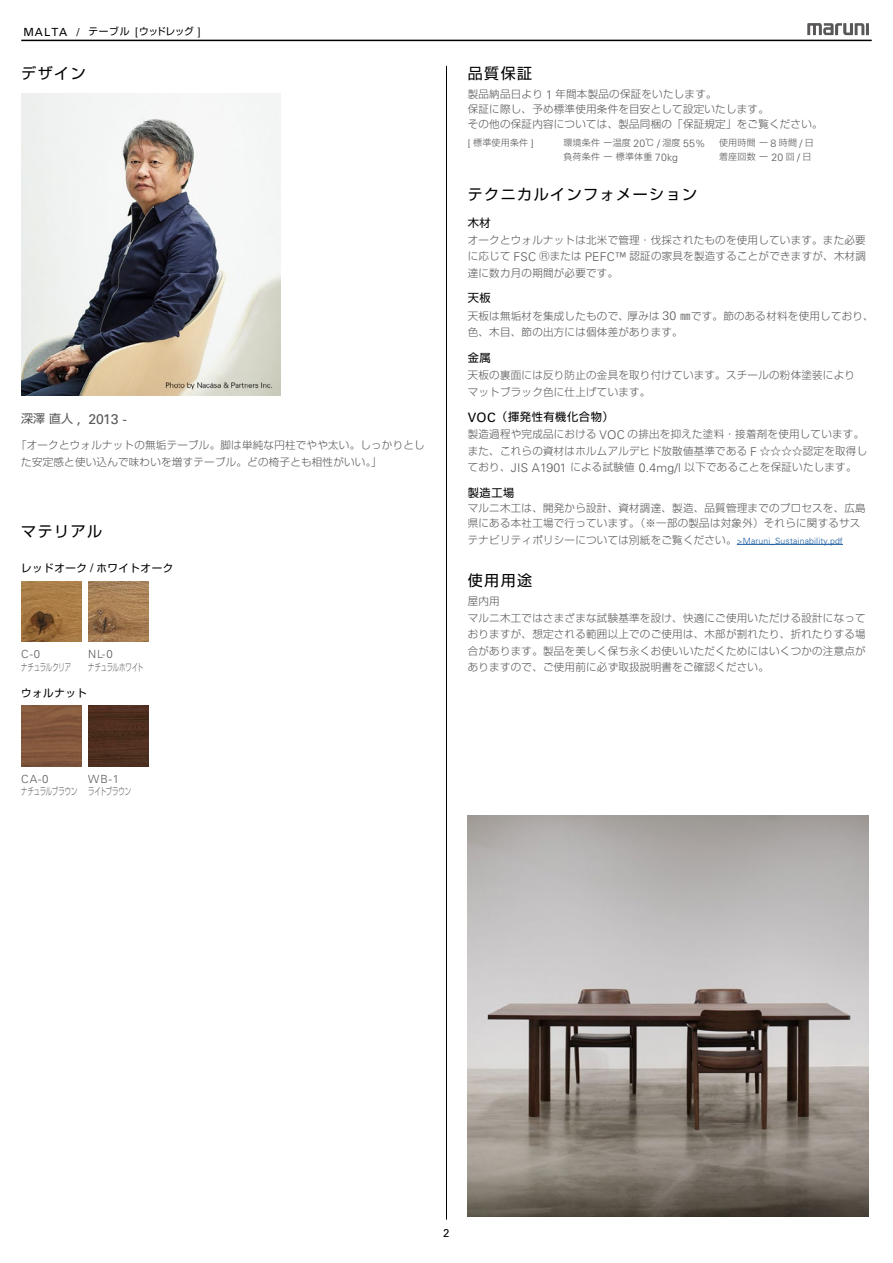
<style>
.page{position:relative;width:893px;height:1263px;background:#fff}
.page>*{position:absolute;margin:0;border:0;box-sizing:border-box;transform-origin:0 0}
.t1{font:15px "Shin Go Pro";letter-spacing:.1em;color:#000}
.t2{font:14.1px "Univers LT Pro 55 Roman";color:#595757}
.t3{font:13.8px "Univers LT Pro 55 Roman";color:#595757}
.t4{font:12.9px "Univers LT Pro 55 Roman";color:#000}
.t5{font:300 12.3px "Univers LT Pro 45";color:#595757}
.t6{font:300 12.15px "Univers LT Pro 45";letter-spacing:.02em;color:#595757}
.t7{font:12.15px "Univers LT Pro 55 Roman";color:#000}
.t8{font:12px "Shin Go Pro";color:#595757}
.t9{font:11.4px "Univers LT Pro 55 Roman";color:#000}
.t10{font:11.25px "Shin Go Pro";letter-spacing:.05em;color:#000}
.t11{font:300 11.25px "Univers LT Pro 45";color:#595757}
.t12{font:11.25px "Univers LT Pro 55 Roman";letter-spacing:.09em;color:#000}
.t13{font:300 10.5px/16.5px "Shin Go Pro";letter-spacing:.025em;color:#595757}
.t14{font:10.5px "Shin Go Pro";letter-spacing:.05em;color:#000}
.t15{font:300 10.5px "Univers LT Pro 45";letter-spacing:.02em;color:#595757}
.t16{font:300 10.35px "Univers LT Pro 45";color:#595757}
.t17{font:300 9.75px "Shin Go Pro";letter-spacing:-.025em;color:#595757;scale:.65 1}
.t18{font:9.75px "Shin Go Pro";letter-spacing:-.03em;color:#000}
.t19{font:300 9.75px "Shin Go Pro";letter-spacing:-.005em;color:#595757;scale:.65 1}
.t20{font:300 9px "Shin Go Pro";letter-spacing:.025em;color:#595757}
.t21{font:300 8.7px "Univers LT Pro 45";letter-spacing:.02em;color:#15599f}
.s1{font-size:13.8px}
.s2{font-size:11.4px}
.s3{font-size:10.35px}
.s4{font-family:"Univers LT Pro 45";font-size:10.35px}
.s5{font-size:12.3px}
.s6{font-family:"Univers LT Pro 45";font-size:8.7px;color:#15599f}
</style>
<div class="page">
<hr style="left:21px;top:40px;width:851px;height:1px;background:#000">
<svg style="left:807px;top:23px;width:62px;height:12px"></svg>
<img style="left:468px;top:816px;width:400px;height:400px">
<hr style="left:737px;top:544px;width:106px;height:1px;background:#15599f">
<img style="left:21px;top:94px;width:260px;height:301px">
<img style="left:21px;top:581px;width:61px;height:61px">
<img style="left:88px;top:581px;width:61px;height:61px">
<img style="left:21px;top:706px;width:61px;height:60px">
<img style="left:88px;top:706px;width:61px;height:60px">
<hr style="left:446px;top:66px;width:1px;height:1153px;background:#000">
<p class="t12" style="left:23px;top:24px;width:45px">MALTA</p>
<p class="t12" style="left:76px;top:24px;width:5px">/</p>
<p class="t18" style="left:88px;top:23px;width:43px">テーブル</p>
<p class="t18" style="left:139px;top:23px;width:56px">ウッドレッグ</p>
<p class="t12" style="left:135px;top:24px;width:5px">[</p>
<p class="t12" style="left:197px;top:24px;width:5px">[</p>
<h1 class="t1" style="left:21px;top:61px;width:66px">デザイン</h1>
<p class="t8" style="left:21px;top:409px;width:53px">深澤直人</p>
<p class="t13" style="left:21px;top:436px;width:405px;text-indent:-5px">「オークとウォルナットの無垢テーブル。脚は単純な円柱でやや太い。しっかりとした安定感と使い込んで味わいを増すテーブル。どの椅子とも相性がいい「。</p>
<h2 class="t2" style="left:88px;top:409px;width:40px">2013 <span class="s1">-</span></h2>
<h3 class="t3" style="left:77px;top:410px;width:5px">,</h3>
<h1 class="t1" style="left:21px;top:519px;width:82px">マテリアル</h1>
<p class="t14" style="left:97px;top:559px;width:78px">ホワイトオーク</p>
<p class="t14" style="left:21px;top:559px;width:67px">レッドオーク</p>
<p class="t7" style="left:90px;top:560px;width:5px">/</p>
<p class="t11" style="left:21px;top:646px;width:20px">C-<span class="s2">0</span></p>
<p class="t17" style="left:21px;top:659px;width:78px">ナチュラルクリア</p>
<p class="t11" style="left:88px;top:646px;width:26px">NL-<span class="s2">0</span></p>
<p class="t17" style="left:88px;top:659px;width:87px">ナチュラルホワイト</p>
<p class="t14" style="left:21px;top:684px;width:67px">ウォルナット</p>
<p class="t11" style="left:21px;top:771px;width:29px">CA-<span class="s2">0</span></p>
<p class="t17" style="left:21px;top:784px;width:88px">ナチュラルブラウン</p>
<p class="t11" style="left:88px;top:771px;width:33px">WB-<span class="s2">1</span></p>
<p class="t19" style="left:88px;top:784px;width:68px">ライトブラウン</p>
<h1 class="t1" style="left:468px;top:61px;width:66px">品質保証</h1>
<p class="t13" style="left:555px;top:85px;width:163px">年間本製品の保証をいたします。</p>
<p class="t13" style="left:468px;top:86px;width:356px;line-height:15px">製品納品日より<br>保証に際し、予め標準使用条件を目安として設定いたします。<br>その他の保証内容については、製品同梱の「保証規定」をご覧ください。</p>
<p class="t5" style="left:546px;top:86px;width:8px">1</p>
<p class="t20" style="left:473px;top:135px;width:57px">標準使用条件</p>
<p class="t16" style="left:468px;top:136px;width:4px">[</p>
<p class="t16" style="left:531px;top:136px;width:4px">]</p>
<p class="t20" style="left:645px;top:135px;width:10px">℃</p>
<p class="t20" style="left:563px;top:135px;width:69px">環境条件ー温度</p>
<p class="t20" style="left:662px;top:135px;width:20px">湿度</p>
<p class="t16" style="left:657px;top:136px;width:4px">/</p>
<p class="t15" style="left:633px;top:136px;width:13px">20</p>
<p class="t15" style="left:683px;top:136px;width:24px">55<span class="s3">%</span></p>
<p class="t20" style="left:719px;top:135px;width:51px">使用時間ー</p>
<p class="t20" style="left:779px;top:135px;width:37px">時間 日<span class="s4">/</span></p>
<p class="t15" style="left:770px;top:136px;width:7px">8</p>
<p class="t20" style="left:563px;top:150px;width:91px">負荷条件ー標準体重</p>
<p class="t15" style="left:655px;top:150px;width:25px">70<span class="s3">kg</span></p>
<p class="t20" style="left:719px;top:150px;width:51px">着座回数ー</p>
<p class="t20" style="left:786px;top:150px;width:27px">回 日<span class="s4">/</span></p>
<p class="t15" style="left:771px;top:150px;width:13px">20</p>
<h1 class="t1" style="left:468px;top:182px;width:231px">テクニカルインフォメーション</h1>
<p class="t10" style="left:468px;top:213px;width:25px">木材</p>
<p class="t13" style="left:468px;top:230px;width:400px;text-align:right">オークとウォルナットは北米で管理・伐採されたものを使用しています。また必要認証の家具を製造することができますが、木材調</p>
<p class="t13" style="left:539px;top:247px;width:44px">Ⓡまたは</p>
<p class="t13" style="left:468px;top:247px;width:152px">に応じて<br>達に数カ月の期間が必要です。</p>
<p class="t10" style="left:468px;top:289px;width:25px">天板</p>
<p class="t6" style="left:513px;top:249px;width:24px">FSC</p>
<p class="t6" style="left:585px;top:249px;width:43px">PEFC™</p>
<p class="t13" style="left:468px;top:306px;width:216px">天板は無垢材を集成したもので、厚みは<br>色、木目、節の出方には個体差があります。</p>
<p class="t10" style="left:468px;top:348px;width:25px">金属</p>
<p class="t13" style="left:468px;top:365px;width:389px">天板の裏面には反り防止の金具を取り付けています。スチールの粉体塗装によりマットブラック色に仕上げています。</p>
<p class="t10" style="left:496px;top:408px;width:119px">（揮発性有機化合物(</p>
<p class="t13" style="left:680px;top:306px;width:195px">㎜です。節のある材料を使用しており、</p>
<p class="t5" style="left:662px;top:308px;width:15px">30</p>
<p class="t4" style="left:468px;top:408px;width:29px">VOC</p>
<p class="t13" style="left:628px;top:425px;width:238px">の排出を抑えた塗料・接着剤を使用しています。</p>
<p class="t13" style="left:468px;top:425px;width:130px">製造過程や完成品における</p>
<p class="t6" style="left:599px;top:427px;width:27px">VOC</p>
<p class="t13" style="left:760px;top:441px;width:109px">☆☆☆☆認定を取得し</p>
<p class="t13" style="left:685px;top:441px;width:173px;text-indent:-217px">また、これらの資材はホルムアルデヒド放散値基準である<br>以下であることを保証いたします。</p>
<p class="t6" style="left:750px;top:443px;width:8px">F</p>
<p class="t13" style="left:570px;top:458px;width:66px">による試験値</p>
<p class="t13" style="left:468px;top:458px;width:44px">ており、</p>
<p class="t10" style="left:468px;top:483px;width:48px">製造工場</p>
<p class="t13" style="left:468px;top:499px;width:399px;line-height:15px">マルニ木工は、開発から設計、資材調達、製造、品質管理までのプロセスを、広島県にある本社工場で行っています。（※一部の製品は対象外）それらに関するサス</p>
<p class="t21" style="left:743px;top:535px;width:102px">Maruni_Sustainability.pdf</p>
<p class="t6" style="left:511px;top:460px;width:57px">JIS A<span class="s5">1901</span></p>
<p class="t6" style="left:639px;top:460px;width:44px"><span class="s5">0</span>.<span class="s5">4</span>mg l/</p>
<p class="t13" style="left:468px;top:531px;width:276px">テナビリティポリシーについては別紙をご覧ください。<span class="s6">&gt;</span></p>
<h1 class="t1" style="left:468px;top:568px;width:66px">使用用途</h1>
<p class="t13" style="left:468px;top:592px;width:399px">屋内用<br>マルニ木工ではさまざまな試験基準を設け、快適にご使用いただける設計になっておりますが、想定される範囲以上でのご使用は、木部が割れたり、折れたりする場合があります。製品を美しく保ち永くお使いいただくためにはいくつかの注意点がありますので、ご使用前に必ず取扱説明書をご確認ください。</p>
<p class="t9" style="left:443px;top:1225px;width:8px">2</p>
</div>
